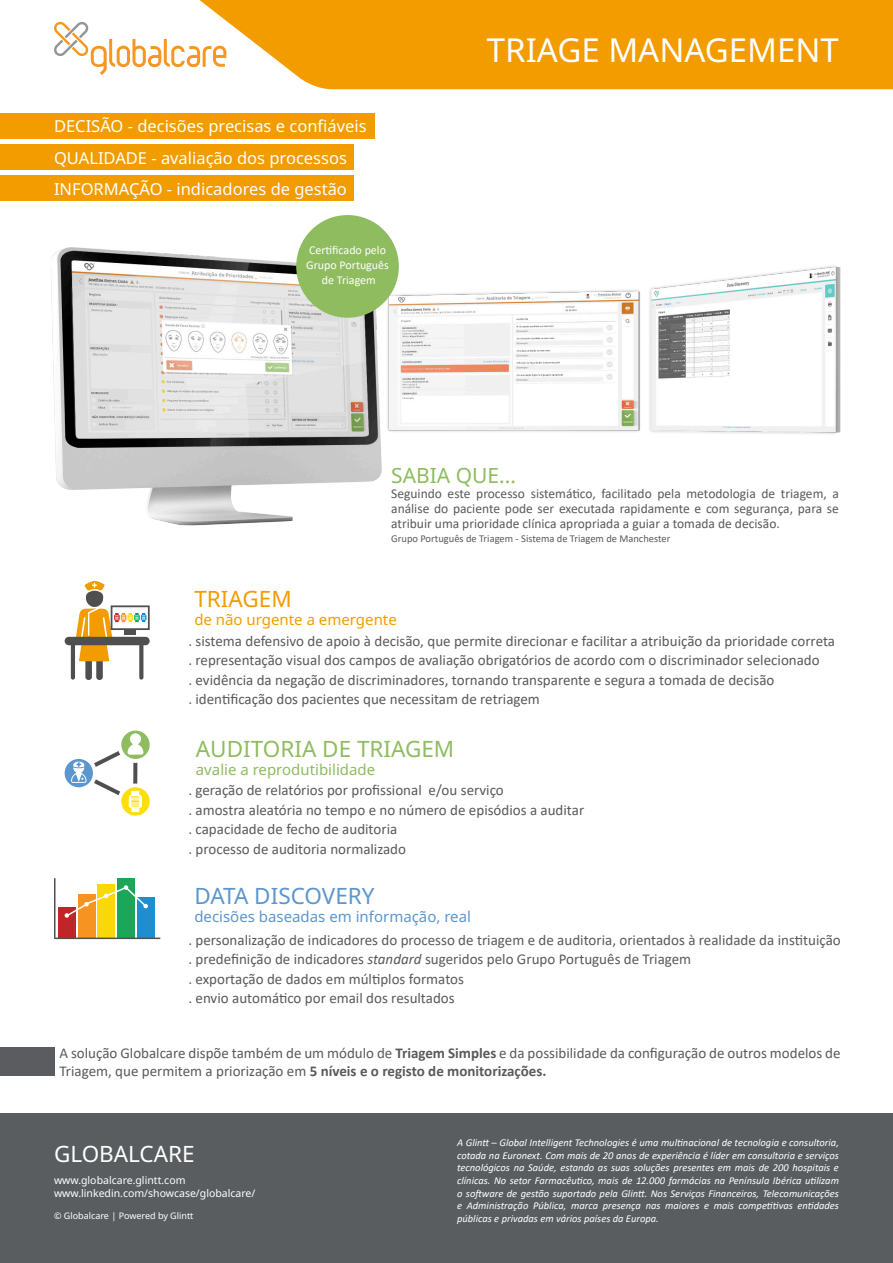
<style>
.page{position:relative;width:893px;height:1263px;background:#fff}
.page>*{position:absolute;margin:0;border:0;box-sizing:border-box;transform-origin:0 0}
.t1{font:33px "Noto Sans";color:#fff}
.t2{font:22.5px "Noto Sans";color:#8ebc5f}
.t3{font:22.5px "Noto Sans";color:#5c96cf}
.t4{font:22.5px "Noto Sans";color:#fff}
.t5{font:22.5px "Noto Sans";color:#f29c00}
.t6{font:21px "Noto Sans";color:#8ebc5f}
.t7{font:16.5px/31.7px "Noto Sans";color:#fff}
.t8{font:15px/19.5px "Calibri";color:#5a5a5c}
.t9{font:15px "Noto Sans";color:#5c96cf}
.t10{font:15px "Noto Sans";color:#8ebc5f}
.t11{font:15px "Noto Sans";color:#f29c00}
.t12{font:13.5px/15px "Calibri";color:#5a5a5c;text-align:justify}
.t13{font:12px/15px "Calibri";color:#fff;text-align:center}
.t14{font:italic 10.5px/12.6px "Calibri";color:#fff;text-align:justify}
.t15{font:10.5px/12.6px "Noto Sans";color:#fff}
.t16{font:10.5px "Calibri";color:#5a5a5c}
.t17{font:9px "Noto Sans";color:#fff}
.s1{font-style:italic}
.s2{font-weight:700}
</style>
<div class="page">
<div style="left:199px;top:0;width:694px;height:89px;background:#f29c00"></div>
<img style="left:51px;top:236px;width:790px;height:290px">
<div style="left:85px;top:658px;width:7px;height:22px;background:#4f4f4f;border-radius:3px"></div>
<div style="left:96px;top:656px;width:7px;height:24px;background:#4f4f4f;border-radius:3px"></div>
<div style="left:65px;top:637px;width:85px;height:8px;background:#4f4f4f;border-radius:4px"></div>
<hr style="left:71px;top:641px;width:4px;height:39px;background:#4f4f4f;border-radius:2px">
<svg style="left:139px;top:641px;width:4px;height:39px"></svg>
<svg style="left:75px;top:581px;width:75px;height:80px"></svg>
<svg style="left:65px;top:731px;width:85px;height:85px"></svg>
<div style="left:137px;top:898px;width:17px;height:40px;background:#208ecd"></div>
<div style="left:58px;top:907px;width:17px;height:31px;background:#c02627"></div>
<div style="left:78px;top:894px;width:17px;height:44px;background:#f79321"></div>
<div style="left:98px;top:885px;width:17px;height:53px;background:#fad806"></div>
<div style="left:117px;top:878px;width:17px;height:60px;background:#1ca65a"></div>
<hr style="left:55px;top:937px;width:105px;height:2px;background:#4f514f">
<hr style="left:54px;top:878px;width:1px;height:61px;background:#4f514f">
<svg style="left:65px;top:885px;width:83px;height:33px"></svg>
<div style="left:296px;top:215px;width:103px;height:103px;background:#8ebc5f;border-radius:50%"></div>
<div style="left:0;top:1047px;width:54px;height:29px;background:#5a5c5f"></div>
<div style="left:0;top:1113px;width:893px;height:150px;background:#5a5d60"></div>
<div style="left:0;top:113px;width:374px;height:25px;background:#f29c00"></div>
<div style="left:0;top:144px;width:353px;height:25px;background:#f29c00"></div>
<div style="left:0;top:175px;width:353px;height:25px;background:#f29c00"></div>
<svg style="left:54px;top:21px;width:172px;height:54px"></svg>
<p class="t7" style="left:54px;top:110px;width:314px">DECISÃO - decisões precisas e confiáveis<br>QUALIDADE - avaliação dos processos<br>INFORMAÇÃO - indicadores de gestão</p>
<p class="t13" style="left:306px;top:242px;width:84px">Certificado pelo<br>Grupo Português de Triagem</p>
<h1 class="t1" style="left:487px;top:27px;width:354px">TRIAGE MANAGEMENT</h1>
<h3 class="t6" style="left:391px;top:461px;width:126px">SABIA QUE...</h3>
<p class="t12" style="left:391px;top:486px;width:449px">Seguindo este processo sistemático, facilitado pela metodologia de triagem, a análise do paciente pode ser executada rapidamente e com segurança, para se atribuir uma prioridade clínica apropriada a guiar a tomada de decisão.</p>
<p class="t16" style="left:391px;top:531px;width:281px">Grupo Português de Triagem - Sistema de Triagem de Manchester</p>
<h2 class="t5" style="left:194px;top:583px;width:99px">TRIAGEM</h2>
<p class="t11" style="left:194px;top:609px;width:204px">de não urgente a emergente</p>
<p class="t8" style="left:188px;top:631px;width:648px">. sistema defensivo de apoio à decisão, que permite direcionar e facilitar a atribuição da prioridade correta . representação visual dos campos de avaliação obrigatórios de acordo com o discriminador selecionado<br>. evidência da negação de discriminadores, tornando transparente e segura a tomada de decisão<br>. identificação dos pacientes que necessitam de retriagem</p>
<h2 class="t2" style="left:196px;top:733px;width:260px">AUDITORIA DE TRIAGEM</h2>
<p class="t10" style="left:196px;top:759px;width:181px">avalie a reprodutibilidade</p>
<p class="t8" style="left:188px;top:780px;width:397px">. geração de relatórios por profissional e/ou serviço<br>. amostra aleatória no tempo e no número de episódios a auditar . capacidade de fecho de auditoria<br>. processo de auditoria normalizado</p>
<h2 class="t3" style="left:194px;top:880px;width:182px">DATA DISCOVERY</h2>
<p class="t9" style="left:194px;top:906px;width:278px">decisões baseadas em informação, real</p>
<p class="t8" style="left:188px;top:930px;width:654px">. personalização de indicadores do processo de triagem e de auditoria, orientados à realidade da instituição . predefinição de indicadores <span class="s1">standard</span> sugeridos pelo Grupo Português de Triagem<br>. exportação de dados em múltiplos formatos<br>. envio automático por email dos resultados</p>
<p class="t8" style="left:60px;top:1044px;width:783px;line-height:18px">A solução Globalcare dispõe também de um módulo de <span class="s2">Triagem Simples</span> e da possibilidade da configuração de outros modelos de<br>Triagem, que permitem a priorização em <span class="s2">5 níveis e o registo de monitorizações.</span></p>
<h2 class="t4" style="left:54px;top:1138px;width:142px">GLOBALCARE</h2>
<p class="t14" style="left:457px;top:1136px;width:383px">A Glintt – Global Intelligent Technologies é uma multinacional de tecnologia e consultoria, cotada na Euronext. Com mais de 20 anos de experiência é líder em consultoria e serviços tecnológicos na Saúde, estando as suas soluções presentes em mais de 200 hospitais e clínicas. No setor Farmacêutico, mais de 12.000 farmácias na Península Ibérica utilizam o software de gestão suportado pela Glintt. Nos Serviços Financeiros, Telecomunicações e Administração Pública, marca presença nas maiores e mais competitivas entidades</p>
<p class="t17" style="left:54px;top:1210px;width:141px">© Globalcare | Powered by Glintt</p>
<p class="t14" style="left:457px;top:1211px;width:203px">públicas e privadas em vários países da Europa.</p>
<p class="t15" style="left:54px;top:1174px;width:203px">www.globalcare.glintt.com www.linkedin.com/showcase/globalcare/</p>
</div>
